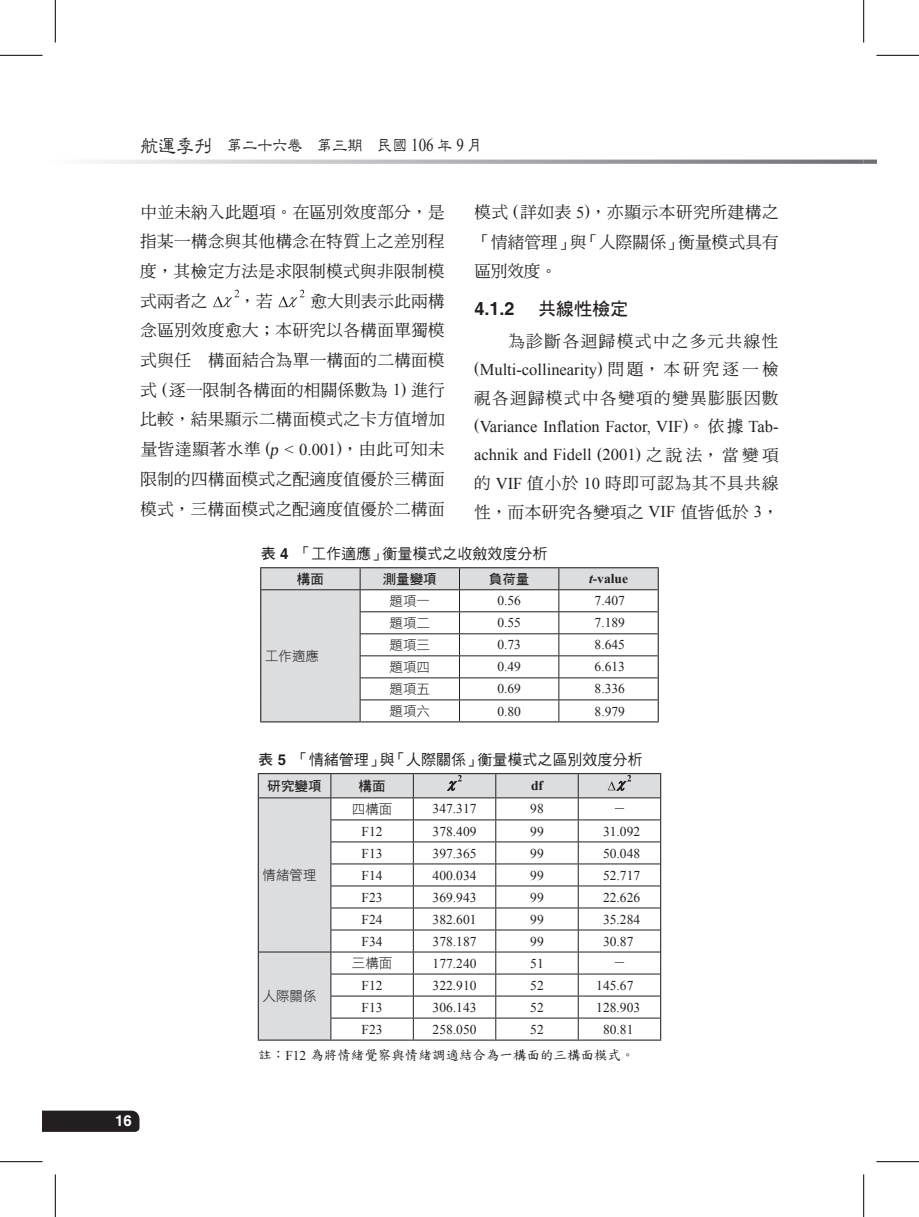
<style>
.page{position:relative;width:919px;height:1217px;background:#fff}
.page>*{position:absolute;margin:0;border:0;box-sizing:border-box;transform-origin:0 0}
.t1{font:500 18px "Jen Lei";color:#231f20;scale:.83 1}
.t2{font:700 18px "Helvetica";color:#231f20}
.t3{font:18px "DF Hei W7 WIN BF";color:#231f20}
.t4{font:16.5px/29.7px "DF Ming W5 WIN BF";letter-spacing:.025em;color:#231f20;text-align:justify}
.t5{font:16.5px/28.5px "Times New Roman";color:#231f20}
.t6{font:16.5px/28.5px "DF Ming W5 WIN BF";letter-spacing:.055em;color:#231f20}
.t7{font:16.5px "DF Ming W5 WIN BF";letter-spacing:.09em;color:#231f20}
.t8{font:16.5px "DF Ming W5 WIN BF";letter-spacing:.095em;color:#231f20}
.t9{font:15px "DF Hei W5 WIN BF";color:#231f20}
.t10{font:700 15px "Helvetica";color:#fff}
.t11{font:13.5px "Times New Roman";color:#231f20}
.t12{font:13.5px "DF Hei W3 WIN BF";color:#231f20}
.t13{font:13.5px "DF Kai Shu SB Estd BF";color:#231f20}
.t14{font:13.5px "DF Hei W7 WIN BF";color:#231f20}
.t15{font:700 13.5px "Times New Roman";color:#231f20}
.s1{font-size:21.6px}
.s2{font-family:"Times New Roman";font-weight:400}
.s3{font-family:"Times New Roman"}
.s4{font-family:"DF Ming W5 WIN BF"}
.s5{font-family:"DF Hei W7 WIN BF"}
.s6{font-family:"Helvetica";font-weight:700}
.s7{font-style:italic}
.s8{font-family:"Times New Roman";font-style:italic}
</style>
<div class="page">
<div style="left:43px;top:1110px;width:96px;height:21px;background:#231f20"></div>
<div style="left:863px;top:159px;width:13px;height:5px;background:#6f7073"></div>
<svg style="left:95px;top:159px;width:768px;height:5px;background:#babbbe"></svg>
<svg style="left:213px;top:289px;width:26px;height:18px"></svg>
<svg style="left:278px;top:289px;width:26px;height:18px"></svg>
<svg style="left:260px;top:567px;width:398px;height:154px"></svg>
<hr style="left:260px;top:721px;width:100px;height:1px;background:#231f20">
<hr style="left:360px;top:721px;width:99px;height:1px;background:#231f20">
<hr style="left:459px;top:721px;width:100px;height:1px;background:#231f20">
<hr style="left:559px;top:721px;width:99px;height:1px;background:#231f20">
<hr style="left:258px;top:772px;width:73px;height:2px;background:#231f20">
<hr style="left:331px;top:772px;width:82px;height:2px;background:#231f20">
<hr style="left:413px;top:772px;width:82px;height:2px;background:#231f20">
<hr style="left:495px;top:772px;width:83px;height:2px;background:#231f20">
<hr style="left:578px;top:772px;width:83px;height:2px;background:#231f20">
<hr style="left:258px;top:1039px;width:73px;height:1px;background:#231f20">
<hr style="left:331px;top:1039px;width:82px;height:1px;background:#231f20">
<hr style="left:413px;top:1039px;width:82px;height:1px;background:#231f20">
<hr style="left:495px;top:1039px;width:83px;height:1px;background:#231f20">
<hr style="left:578px;top:1039px;width:83px;height:1px;background:#231f20">
<svg style="left:258px;top:773px;width:403px;height:266px"></svg>
<hr style="left:0;top:55px;width:43px;height:1px;background:#000">
<hr style="left:876px;top:55px;width:42px;height:1px;background:#000">
<hr style="left:0;top:1161px;width:43px;height:1px;background:#000">
<hr style="left:876px;top:1161px;width:42px;height:1px;background:#000">
<hr style="left:55px;top:0;width:1px;height:43px;background:#000">
<hr style="left:55px;top:1174px;width:1px;height:42px;background:#000">
<hr style="left:863px;top:0;width:1px;height:43px;background:#000">
<hr style="left:863px;top:1174px;width:1px;height:42px;background:#000">
<p class="t1" style="left:140px;top:136px;width:414px"><span class="s1">航運季刊</span> 第二十六卷 第三期 民國 <span class="s2">106</span> 年 <span class="s2">9</span> 月</p>
<p class="t4" style="left:140px;top:198px;width:306px">中並未納入此題項。在區別效度部分，是指某一構念與其他構念在特質上之差別程度，其檢定方法是求限制模式與非限制模式兩者之</p>
<p class="t4" style="left:474px;top:198px;width:306px;line-height:29.1px">模式 <span class="s3">(</span>詳如表 <span class="s3">5)</span>，亦顯示本研究所建構之「情緒管理」與「人際關係」衡量模式具有區別效度。</p>
<p class="t2" style="left:474px;top:297px;width:42px">4.1.2</p>
<p class="t3" style="left:538px;top:299px;width:91px">共線性檢定</p>
<p class="t8" style="left:508px;top:332px;width:271px">為診斷各迴歸模式中之多元共線性</p>
<p class="t5" style="left:474px;top:354px;width:306px">(Multi-collinearity) <span class="s4">問題，本研究逐一檢</span></p>
<p class="t7" style="left:474px;top:389px;width:305px">視各迴歸模式中各變項的變異膨脹因數</p>
<p class="t5" style="left:474px;top:411px;width:306px">(Variance Inflation Factor, VIF)<span class="s4">。依據</span> Tab&shy;achnik and Fidell (2001) <span class="s4">之說法，當變項</span></p>
<p class="t6" style="left:474px;top:469px;width:306px">的 <span class="s3">VIF</span> 值小於 <span class="s3">10</span> 時即可認為其不具共線性，而本研究各變項之 <span class="s3">VIF</span> 值皆低於 <span class="s3">3</span>，</p>
<p class="t9" style="left:261px;top:546px;width:288px"><span class="s5">表</span> <span class="s6">4</span> 「工作適應」衡量模式之收斂效度分析</p>
<p class="t14" style="left:297px;top:572px;width:28px">構面</p>
<p class="t14" style="left:383px;top:572px;width:55px">測量變項</p>
<p class="t14" style="left:489px;top:572px;width:42px">負荷量</p>
<p class="t15" style="left:589px;top:569px;width:41px"><span class="s7">t</span>-value</p>
<p class="t4" style="left:140px;top:286px;width:306px;text-indent:170px">愈大則表示此兩構念區別效度愈大；本研究以各構面單獨模式與任 構面結合為單一構面的二構面模式 <span class="s3">(</span>逐一限制各構面的相關係數為 <span class="s3">1)</span> 進行比較，結果顯示二構面模式之卡方值增加量皆達顯著水準 <span class="s3">(</span><span class="s8">p</span> <span class="s3">&lt; 0.001)</span>，由此可知未限制的四構面模式之配適度值優於三構面模式，三構面模式之配適度值優於二構面</p>
<p class="t4" style="left:239px;top:286px;width:35px">，若</p>
<p class="t12" style="left:389px;top:594px;width:42px">題項一</p>
<p class="t11" style="left:497px;top:591px;width:25px">0.56</p>
<p class="t11" style="left:594px;top:591px;width:32px">7.407</p>
<p class="t12" style="left:389px;top:616px;width:42px">題項二</p>
<p class="t11" style="left:497px;top:613px;width:25px">0.55</p>
<p class="t11" style="left:594px;top:613px;width:32px">7.189</p>
<p class="t12" style="left:389px;top:638px;width:42px">題項三</p>
<p class="t11" style="left:497px;top:635px;width:25px">0.73</p>
<p class="t11" style="left:594px;top:635px;width:32px">8.645</p>
<p class="t12" style="left:389px;top:660px;width:42px">題項四</p>
<p class="t11" style="left:497px;top:657px;width:25px">0.49</p>
<p class="t11" style="left:594px;top:657px;width:32px">6.613</p>
<p class="t12" style="left:389px;top:682px;width:42px">題項五</p>
<p class="t11" style="left:497px;top:679px;width:25px">0.69</p>
<p class="t11" style="left:594px;top:679px;width:32px">8.336</p>
<p class="t12" style="left:389px;top:704px;width:42px">題項六</p>
<p class="t11" style="left:497px;top:701px;width:25px">0.80</p>
<p class="t11" style="left:594px;top:701px;width:32px">8.979</p>
<p class="t9" style="left:258px;top:752px;width:386px"><span class="s5">表</span> <span class="s6">5</span> 「情緒管理」與「人際關係」衡量模式之區別效度分析</p>
<p class="t14" style="left:267px;top:778px;width:55px">研究變項</p>
<p class="t14" style="left:358px;top:778px;width:29px">構面</p>
<p class="t15" style="left:531px;top:776px;width:14px">df</p>
<p class="t12" style="left:265px;top:649px;width:55px">工作適應</p>
<p class="t12" style="left:262px;top:868px;width:55px">情緒管理</p>
<p class="t12" style="left:352px;top:802px;width:42px">四構面</p>
<p class="t11" style="left:432px;top:799px;width:45px">347.317</p>
<p class="t11" style="left:530px;top:799px;width:15px">98</p>
<p class="t12" style="left:612px;top:802px;width:15px">－</p>
<p class="t11" style="left:361px;top:821px;width:23px">F12</p>
<p class="t11" style="left:432px;top:821px;width:45px">378.409</p>
<p class="t11" style="left:530px;top:821px;width:15px">99</p>
<p class="t11" style="left:603px;top:821px;width:39px">31.092</p>
<p class="t11" style="left:361px;top:843px;width:23px">F13</p>
<p class="t11" style="left:432px;top:843px;width:45px">397.365</p>
<p class="t11" style="left:530px;top:843px;width:15px">99</p>
<p class="t11" style="left:603px;top:843px;width:39px">50.048</p>
<p class="t11" style="left:361px;top:865px;width:23px">F14</p>
<p class="t11" style="left:432px;top:865px;width:45px">400.034</p>
<p class="t11" style="left:530px;top:865px;width:15px">99</p>
<p class="t11" style="left:603px;top:865px;width:39px">52.717</p>
<p class="t11" style="left:361px;top:887px;width:23px">F23</p>
<p class="t11" style="left:432px;top:887px;width:45px">369.943</p>
<p class="t11" style="left:530px;top:887px;width:15px">99</p>
<p class="t11" style="left:603px;top:887px;width:39px">22.626</p>
<p class="t11" style="left:361px;top:909px;width:23px">F24</p>
<p class="t11" style="left:432px;top:909px;width:45px">382.601</p>
<p class="t11" style="left:530px;top:909px;width:15px">99</p>
<p class="t11" style="left:603px;top:909px;width:39px">35.284</p>
<p class="t11" style="left:361px;top:931px;width:23px">F34</p>
<p class="t11" style="left:432px;top:931px;width:45px">378.187</p>
<p class="t11" style="left:530px;top:931px;width:15px">99</p>
<p class="t11" style="left:603px;top:931px;width:32px">30.87</p>
<p class="t12" style="left:352px;top:956px;width:42px">三構面</p>
<p class="t11" style="left:432px;top:953px;width:45px">177.240</p>
<p class="t11" style="left:530px;top:953px;width:15px">51</p>
<p class="t12" style="left:612px;top:956px;width:15px">－</p>
<p class="t11" style="left:361px;top:975px;width:23px">F12</p>
<p class="t11" style="left:432px;top:975px;width:45px">322.910</p>
<p class="t11" style="left:530px;top:975px;width:15px">52</p>
<p class="t11" style="left:596px;top:975px;width:39px">145.67</p>
<p class="t11" style="left:361px;top:997px;width:23px">F13</p>
<p class="t11" style="left:432px;top:997px;width:45px">306.143</p>
<p class="t11" style="left:530px;top:997px;width:15px">52</p>
<p class="t11" style="left:596px;top:997px;width:45px">128.903</p>
<p class="t11" style="left:361px;top:1019px;width:23px">F23</p>
<p class="t11" style="left:432px;top:1019px;width:45px">258.050</p>
<p class="t11" style="left:530px;top:1019px;width:15px">52</p>
<p class="t11" style="left:603px;top:1019px;width:32px">80.81</p>
<p class="t13" style="left:258px;top:1048px;width:378px">註：<span class="s3">F12</span> 為將情緒覺察與情緒調適結合為一構面的三構面模式。</p>
<p class="t12" style="left:262px;top:989px;width:55px">人際關係</p>
<p class="t10" style="left:115px;top:1111px;width:18px">16</p>
</div>
